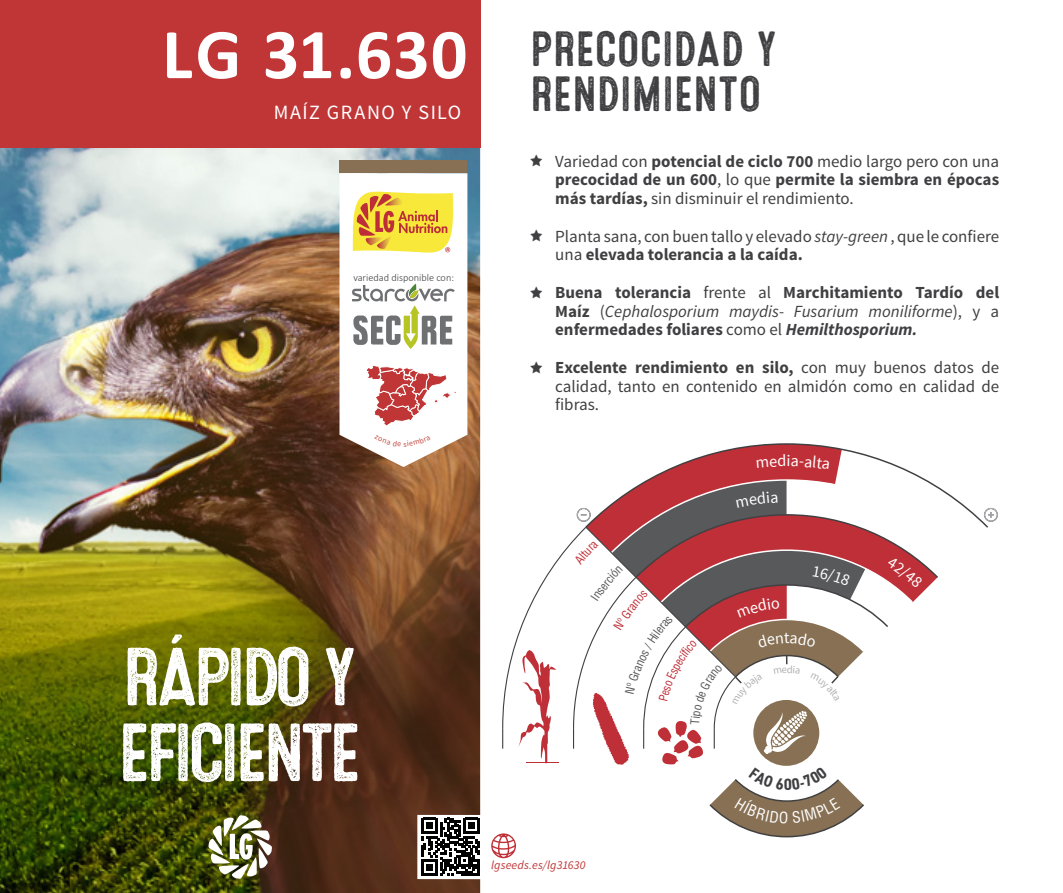
<style>
.page{position:relative;width:1063px;height:893px;background:#fff}
.page>*{position:absolute;margin:0;border:0;box-sizing:border-box;transform-origin:0 0}
.Variedad{font:700 72px "Calibri";letter-spacing:.015em;color:#fff}
.Lema_variedad{font:49.5px/45px "Microbrew Three";letter-spacing:-.02em;color:#404042}
.t1{font:20.25px "Source Sans Pro";letter-spacing:.07em;color:#fff}
.Fichas_Listado_prop{font:700 16.95px/18.8px "Source Sans Pro";color:#404042;text-align:justify}
.Fichas_Listado_prop-2{font:16.95px/18.8px "Source Sans Pro";color:#404042}
.t2{font:italic 12px "Source Sans Pro";letter-spacing:.01em;color:#c03536}
.t3{font:300 10.35px "Calibri";color:#404042}
.s1{font-family:"Star Things";font-weight:400;font-size:12px}
.s2{font-weight:400}
.s3{font-family:"Star Things";font-size:12px}
.s4{font-style:italic}
.s5{font-weight:700}
.s6{font-weight:400;font-style:italic}
</style>
<div class="page">
<img style="left:0;top:148px;width:480px;height:745px">
<img style="left:209px;top:815px;width:63px;height:64px">
<div style="left:0;top:0;width:480px;height:148px;background:#c03536"></div>
<div style="left:340px;top:161px;width:127px;height:12px;background:#877053"></div>
<div style="left:984px;top:508px;width:14px;height:14px;border:1px solid #b0b1b3;border-radius:50%"></div>
<svg style="left:127px;top:634px;width:114px;height:72px"></svg>
<svg style="left:247px;top:646px;width:61px;height:60px"></svg>
<svg style="left:326px;top:647px;width:28px;height:58px"></svg>
<svg style="left:123px;top:722px;width:111px;height:60px"></svg>
<svg style="left:240px;top:723px;width:117px;height:58px"></svg>
<svg style="left:422px;top:818px;width:57px;height:58px"></svg>
<svg style="left:491px;top:443px;width:503px;height:415px"></svg>
<svg style="left:340px;top:173px;width:127px;height:294px"></svg>
<p class="Variedad" style="left:162px;top:8px;width:307px">LG 31.630</p>
<p class="t1" style="left:274px;top:100px;width:189px">MAÍZ GRANO Y SILO</p>
<p class="t3" style="left:353px;top:271px;width:102px">variedad disponible con:</p>
<p class="Lema_variedad" style="left:530px;top:28px;width:249px">PRECOCIDAD Y<br>RENDIMIENTO</p>
<p class="Fichas_Listado_prop" style="left:555px;top:152px;width:446px;text-indent:-26px"><span class="s1">A</span> <span class="s2">Variedad con</span> potencial de ciclo 700 <span class="s2">medio largo pero con una </span>precocidad de un 600<span class="s2">, lo que</span> permite la siembra en épocas más tardías, <span class="s2">sin disminuir el rendimiento.</span></p>
<p class="Fichas_Listado_prop-2" style="left:555px;top:227px;width:446px;text-indent:-26px"><span class="s3">A</span> Planta sana, con buen tallo y elevado <span class="s4">stay-green</span> , que le confiere una <span class="s5">elevada tolerancia a la caída.</span></p>
<p class="Fichas_Listado_prop" style="left:555px;top:283px;width:446px;text-indent:-26px"><span class="s1">A</span> Buena tolerancia <span class="s2">frente al</span> Marchitamiento Tardío del Maíz <span class="s2">(</span><span class="s6">Cephalosporium maydis- Fusarium moniliforme</span><span class="s2">), y a </span>enfermedades foliares <span class="s2">como el</span> <span class="s4">Hemilthosporium.</span></p>
<p class="Fichas_Listado_prop-2" style="left:555px;top:358px;width:446px;text-align:justify;text-indent:-26px"><span class="s3">A</span> <span class="s5">Excelente rendimiento en silo,</span> con muy buenos datos de calidad, tanto en contenido en almidón como en calidad de fibras.</p>
<p class="t2" style="left:491px;top:858px;width:96px">lgseeds.es/lg31630</p>
</div>
